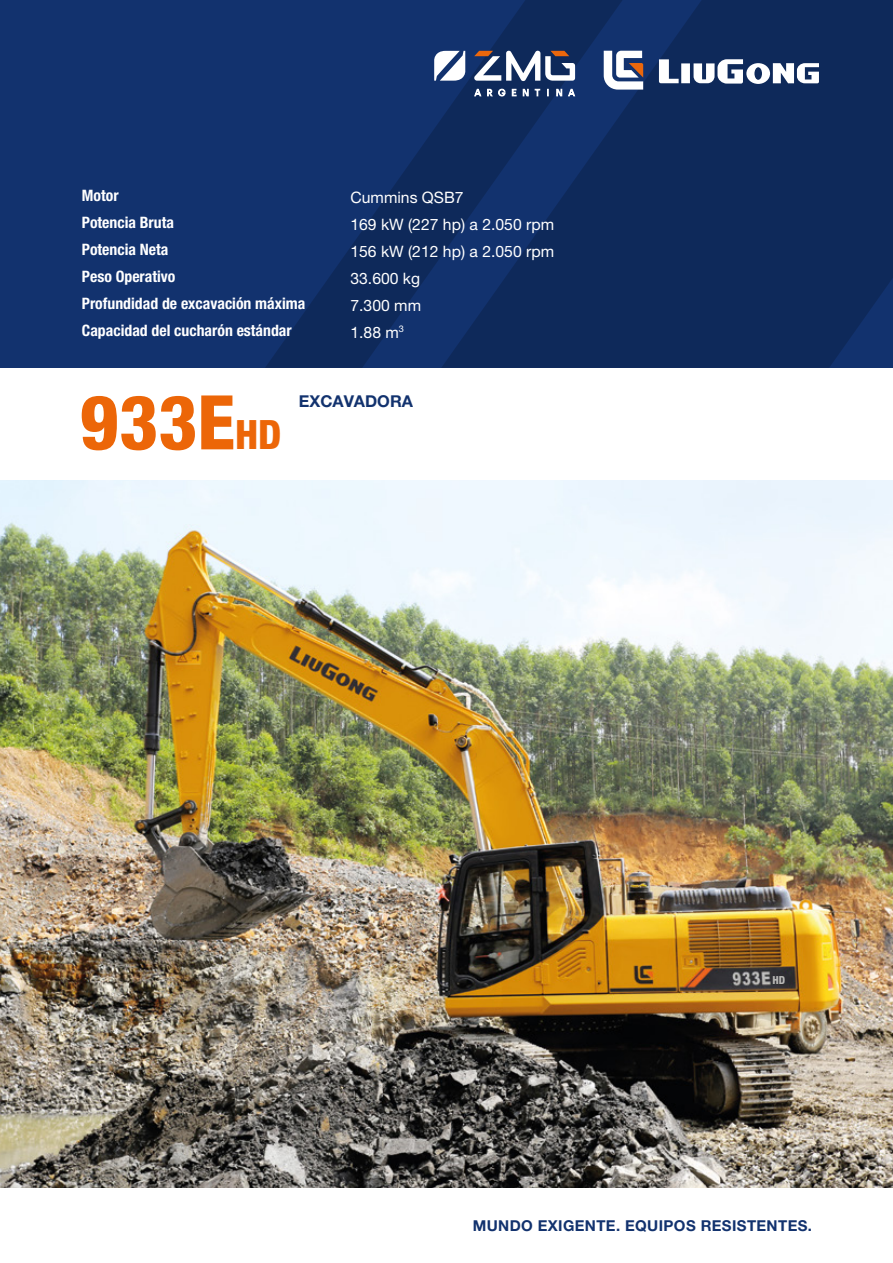
<style>
.page{position:relative;width:893px;height:1263px;background:#fff}
.page>*{position:absolute;margin:0;border:0;box-sizing:border-box;transform-origin:0 0}
.t1{font:800 condensed 75.45px "Helvetica Neue LT Pro";color:#ec6608}
.t2{font:700 16.35px "Helvetica Neue LT Pro";color:#12326e}
.t3{font:700 condensed 15.75px/27px "Helvetica Neue LT Pro";color:#fff}
.t4{font:15.75px/27px "Helvetica Neue LT Pro";color:#fff}
.t5{font:700 15px "Helvetica Neue LT Pro";letter-spacing:.025em;color:#12326e}
.t6{font:800 condensed 11.1px "Helvetica Neue LT Pro";color:#b9b8b6}
.s1{font-size:40.5px}
</style>
<div class="page">
<div style="left:0;top:0;width:893px;height:368px;background:#12326e"></div>
<svg style="left:265px;top:120px;width:176px;height:248px"></svg>
<svg style="left:441px;top:0;width:452px;height:368px;fill:#0e295a"></svg>
<svg style="left:474px;top:51px;width:102px;height:47px;background:#5e6c8b"></svg>
<svg style="left:434px;top:51px;width:31px;height:30px"></svg>
<svg style="left:659px;top:59px;width:160px;height:25px;background:#939fb5"></svg>
<svg style="left:604px;top:51px;width:39px;height:39px"></svg>
<img style="left:0;top:481px;width:893px;height:706px">
<p class="t3" style="left:82px;top:182px;width:225px">Motor<br>Potencia Bruta<br>Potencia Neta<br>Peso Operativo<br>Profundidad de excavación máxima<br>Capacidad del cucharón estándar</p>
<p class="t4" style="left:350px;top:183px;width:205px">Cummins QSB7<br>169 kW (227 hp) a 2.050 rpm<br>156 kW (212 hp) a 2.050 rpm<br>33.600 kg<br>7.300 mm<br>1.88 m<sup>3</sup></p>
<h1 class="t1" style="left:80px;top:376px;width:203px">933E<span class="s1">HD</span></h1>
<p class="t2" style="left:299px;top:391px;width:116px">EXCAVADORA</p>
<p class="t6" style="left:772px;top:973px;width:14px">HD</p>
<p class="t5" style="left:473px;top:1216px;width:341px">MUNDO EXIGENTE. EQUIPOS RESISTENTES.</p>
</div>
